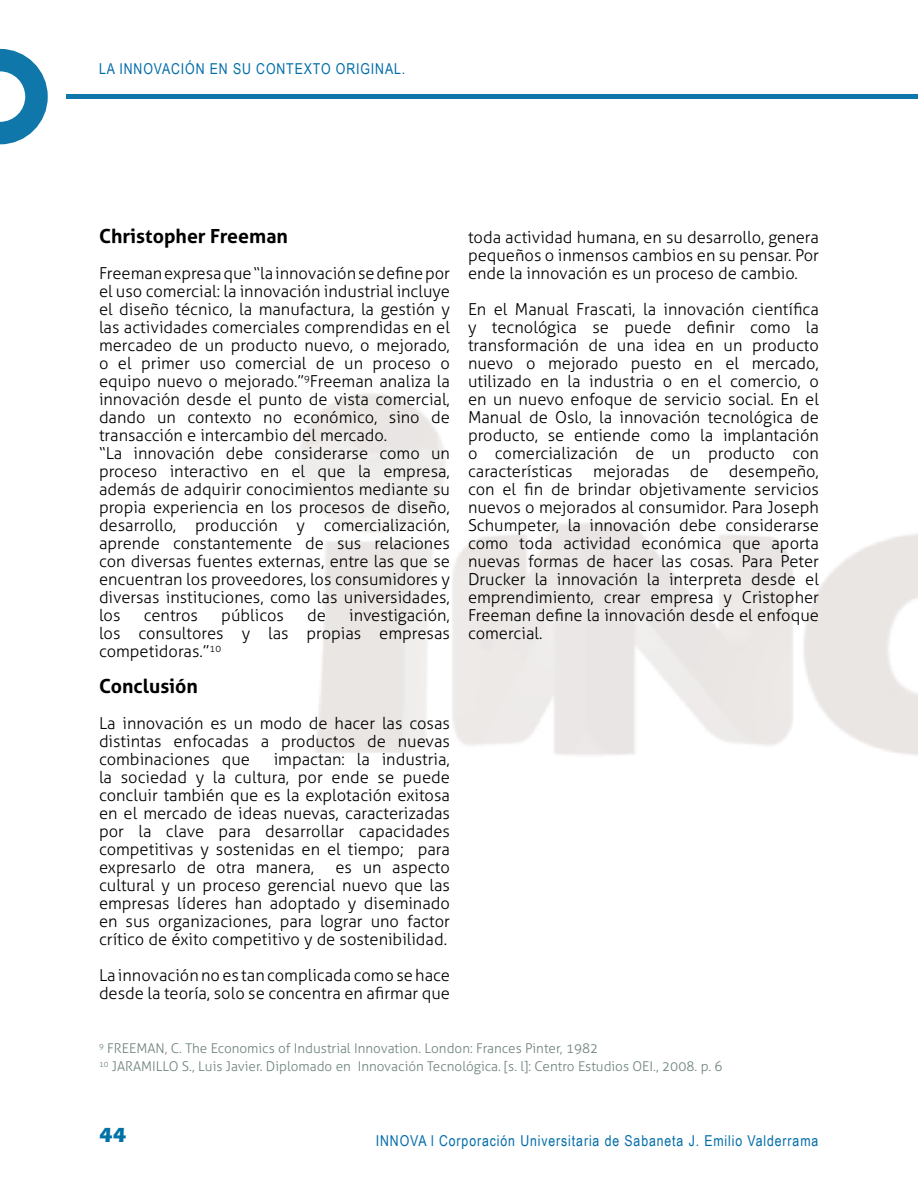
<style>
.page{position:relative;width:918px;height:1188px;background:#fff}
.page>*{position:absolute;margin:0;border:0;box-sizing:border-box;transform-origin:0 0}
.t1{font:700 21px "Eras ITC";color:#0072a5}
.t2{font:700 19.5px "Aller";color:#000}
.t3{font:300 16.5px/18px "Aller";color:#000;text-align:justify}
.t4{font:15px "Arial Narrow";letter-spacing:.06em;color:#006ca9}
.t5{font:300 13.5px/18px "Aller";color:#6f847d}
</style>
<div class="page">
<img style="left:2px;top:48px;width:916px;height:707px">
<svg style="left:0;top:49px;width:48px;height:95px"></svg>
<div style="left:67px;top:94px;width:851px;height:5px;background:#0f77aa"></div>
<p class="t4" style="left:99px;top:57px;width:308px">LA INNOVACIÓN EN SU CONTEXTO ORIGINAL.</p>
<p class="t2" style="left:99px;top:224px;width:191px">Christopher Freeman</p>
<p class="t3" style="left:99px;top:264px;width:353px;text-align:left">Freeman expresa que “la innovación se define por el uso comercial: la innovación industrial incluye el diseño técnico, la manufactura, la gestión y las actividades comerciales comprendidas en el mercadeo de un producto nuevo, o mejorado, o el primer uso comercial de un proceso o equipo nuevo o mejorado.”<sup>9</sup>Freeman analiza la innovación desde el punto de vista comercial, dando un contexto no económico, sino de transacción e intercambio del mercado.<br>“La innovación debe considerarse como un proceso interactivo en el que la empresa, además de adquirir conocimientos mediante su propia experiencia en los procesos de diseño, desarrollo, producción y comercialización, aprende constantemente de sus relaciones con diversas fuentes externas, entre las que se encuentran los proveedores, los consumidores y diversas instituciones, como las universidades, los</p>
<p class="t3" style="left:144px;top:606px;width:56px">centros</p>
<p class="t3" style="left:221px;top:606px;width:64px">públicos</p>
<p class="t3" style="left:307px;top:606px;width:20px">de</p>
<p class="t3" style="left:99px;top:606px;width:352px;text-indent:250px">investigación, los consultores y las propias empresas competidoras.”<sup>10</sup></p>
<p class="t2" style="left:99px;top:674px;width:101px">Conclusión</p>
<p class="t3" style="left:99px;top:714px;width:353px">La innovación es un modo de hacer las cosas distintas enfocadas a productos de nuevas combinaciones que</p>
<p class="t3" style="left:99px;top:750px;width:353px;text-indent:175px">impactan: la industria, la sociedad y la cultura, por ende se puede concluir también que es la explotación exitosa en el mercado de ideas nuevas, caracterizadas por la clave para desarrollar capacidades competitivas y sostenidas en el tiempo; para expresarlo de otra manera,</p>
<p class="t3" style="left:99px;top:858px;width:353px;text-indent:237px">es un aspecto cultural y un proceso gerencial nuevo que las empresas líderes han adoptado y diseminado en sus organizaciones, para lograr uno factor crítico de éxito competitivo y de sostenibilidad.</p>
<p class="t3" style="left:99px;top:966px;width:353px">La innovación no es tan complicada como se hace desde la teoría, solo se concentra en afirmar que</p>
<p class="t3" style="left:468px;top:228px;width:353px">toda actividad humana, en su desarrollo, genera pequeños o inmensos cambios en su pensar. Por ende la innovación es un proceso de cambio.</p>
<p class="t3" style="left:468px;top:300px;width:353px">En el Manual Frascati, la innovación científica y tecnológica se puede definir como la transformación de una idea en un producto nuevo o mejorado puesto en el mercado, utilizado en la industria o en el comercio, o en un nuevo enfoque de servicio social. En el Manual de Oslo, la innovación tecnológica de producto, se entiende como la implantación o comercialización de un producto con características mejoradas de desempeño, con el fin de brindar objetivamente servicios nuevos o mejorados al consumidor. Para Joseph Schumpeter, la innovación debe considerarse como toda actividad económica que aporta nuevas formas de hacer las cosas. Para Peter Drucker la innovación la interpreta desde el emprendimiento, crear empresa y Cristopher Freeman define la innovación desde el enfoque comercial.</p>
<p class="t5" style="left:99px;top:1039px;width:625px"><sup>9</sup> FREEMAN, C. The Economics of Industrial Innovation. London: Frances Pinter, 1982<br><sup>10</sup> JARAMILLO S., Luis Javier. Diplomado en Innovación Tecnológica. [s. l]: Centro Estudios OEI., 2008. p. 6</p>
<p class="t1" style="left:99px;top:1122px;width:29px">44</p>
<p class="t4" style="left:376px;top:1130px;width:444px">INNOVA l Corporación Universitaria de Sabaneta J. Emilio Valderrama</p>
</div>
